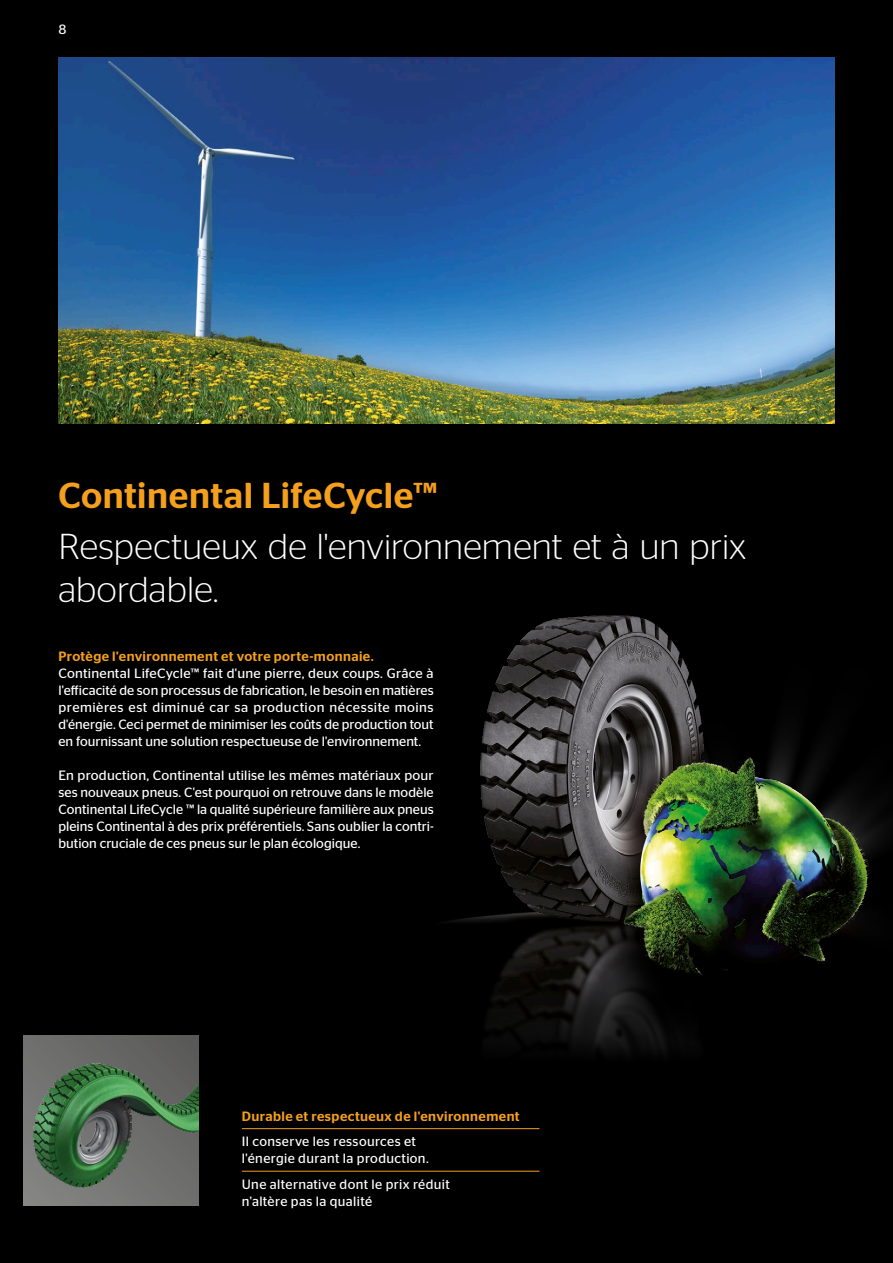
<style>
.page{position:relative;width:893px;height:1263px;background:#000}
.page>*{position:absolute;margin:0;border:0;box-sizing:border-box;transform-origin:0 0}
.t1{font:300 36px/42.5px "Continental Stag Sans";letter-spacing:.005em;color:#fff}
.t2{font:500 36px "Continental Stag Sans";letter-spacing:.015em;color:#f5a01c}
.t3{font:13.5px/17px "Continental Stag Sans";letter-spacing:.01em;color:#fff;text-align:justify}
.t4{font:500 13.5px "Continental Stag Sans";letter-spacing:.03em;color:#f5a01c}
</style>
<div class="page">
<img style="left:448px;top:615px;width:439px;height:439px">
<img style="left:58px;top:57px;width:776px;height:366px">
<img style="left:23px;top:1035px;width:175px;height:170px">
<hr style="left:242px;top:1128px;width:297px;height:1px;background:#f5a01c">
<hr style="left:242px;top:1171px;width:297px;height:1px;background:#f5a01c">
<p class="t3" style="left:58px;top:21px;width:10px">8</p>
<h1 class="t2" style="left:58px;top:475px;width:380px">Continental LifeCycle™</h1>
<h1 class="t1" style="left:58px;top:525px;width:689px">Respectueux de l'environnement et à un prix abordable.</h1>
<p class="t4" style="left:58px;top:649px;width:317px">Protège l'environnement et votre porte-monnaie.</p>
<p class="t3" style="left:58px;top:665px;width:377px">Continental LifeCycle™ fait d'une pierre, deux coups. Grâce à l'efficacité de son processus de fabrication, le besoin en matières premières est diminué car sa production nécessite moins d'énergie. Ceci permet de minimiser les coûts de production tout en fournissant une solution respectueuse de l'environnement.</p>
<p class="t3" style="left:58px;top:767px;width:377px">En production, Continental utilise les mêmes matériaux pour ses nouveaux pneus. C'est pourquoi on retrouve dans le modèle Continental LifeCycle ™ la qualité supérieure familière aux pneus pleins Continental à des prix préférentiels. Sans oublier la contri&shy;bution cruciale de ces pneus sur le plan écologique.</p>
<p class="t4" style="left:242px;top:1108px;width:279px">Durable et respectueux de l'environnement</p>
<p class="t3" style="left:242px;top:1133px;width:188px">Il conserve les ressources et l'énergie durant la production.</p>
<p class="t3" style="left:242px;top:1175px;width:210px">Une alternative dont le prix réduit n'altère pas la qualité</p>
</div>
